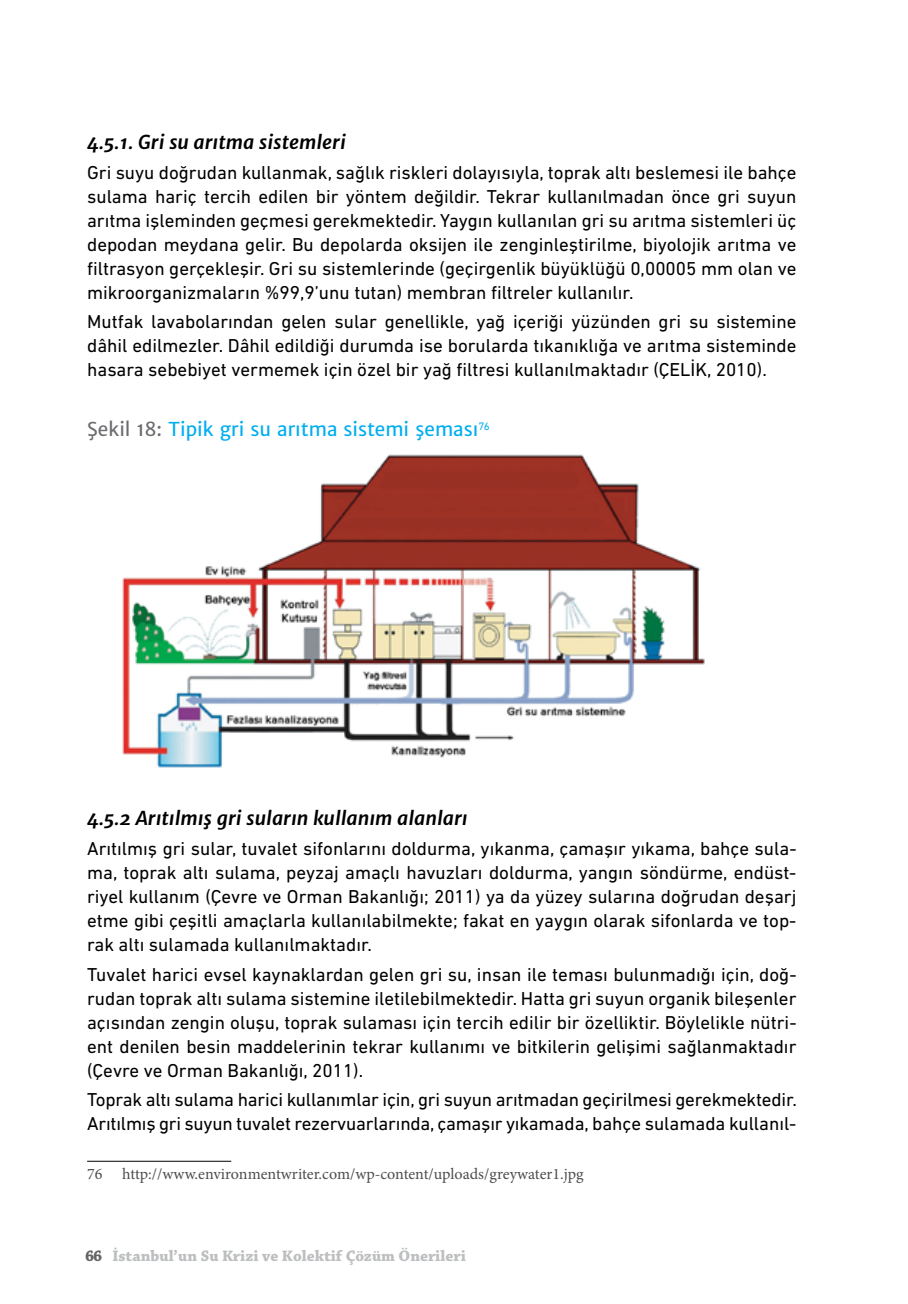
<style>
.page{position:relative;width:908px;height:1304px;background:#fff}
.page>*{position:absolute;margin:0;border:0;box-sizing:border-box;transform-origin:0 0}
.t1{font:19px/24px "DIN Next LT Pro";color:#000;text-align:justify}
.t2{font:italic 700 19px "Merriweather Sans";color:#000}
.t3{font:19px "Merriweather Sans";color:#00aeef}
.t4{font:16px "Minion Pro";color:#4d4d4f}
.t5{font:700 16px "Chaparral Pro";color:#bcbec0}
.s1{color:#6b6c6f}
.s2{font-family:"Chaparral Pro Bold Capt";font-weight:400;color:#636466}
</style>
<div class="page">
<img style="left:122px;top:454px;width:583px;height:314px">
<hr style="left:87px;top:1161px;width:144px;height:1px;background:#000">
<p class="t2" style="left:87px;top:130px;width:260px">4.5.1. Gri su arıtma sistemleri</p>
<p class="t1" style="left:87px;top:160px;width:710px">Gri suyu doğrudan kullanmak, sağlık riskleri dolayısıyla, toprak altı beslemesi ile bahçe sulama hariç tercih edilen bir yöntem değildir. Tekrar kullanılmadan önce gri suyun arıtma işleminden geçmesi gerekmektedir. Yaygın kullanılan gri su arıtma sistemleri üç depodan meydana gelir. Bu depolarda oksijen ile zenginleştirilme, biyolojik arıtma ve filtrasyon gerçekleşir. Gri su sistemlerinde (geçirgenlik büyüklüğü 0,00005 mm olan ve mikroorganizmaların %99,9’unu tutan) membran filtreler kullanılır.</p>
<p class="t1" style="left:87px;top:310px;width:710px">Mutfak lavabolarından gelen sular genellikle, yağ içeriği yüzünden gri su sistemine dâhil edilmezler. Dâhil edildiği durumda ise borularda tıkanıklığa ve arıtma sisteminde hasara sebebiyet vermemek için özel bir yağ filtresi kullanılmaktadır (ÇELİK, 2010).</p>
<p class="t3" style="left:87px;top:417px;width:404px"><span class="s1">Şekil 18:</span> Tipik gri su arıtma sistemi şeması<sup>76</sup></p>
<p class="t2" style="left:87px;top:807px;width:382px">4.5.2 Arıtılmış gri suların kullanım alanları</p>
<p class="t1" style="left:87px;top:836px;width:710px">Arıtılmış gri sular, tuvalet sifonlarını doldurma, yıkanma, çamaşır yıkama, bahçe sula&shy;ma, toprak altı sulama, peyzaj amaçlı havuzları doldurma, yangın söndürme, endüst&shy;riyel kullanım (Çevre ve Orman Bakanlığı; 2011) ya da yüzey sularına doğrudan deşarj etme gibi çeşitli amaçlarla kullanılabilmekte; fakat en yaygın olarak sifonlarda ve top&shy;rak altı sulamada kullanılmaktadır.</p>
<p class="t1" style="left:87px;top:962px;width:710px">Tuvalet harici evsel kaynaklardan gelen gri su, insan ile teması bulunmadığı için, doğ&shy;rudan toprak altı sulama sistemine iletilebilmektedir. Hatta gri suyun organik bileşenler açısından zengin oluşu, toprak sulaması için tercih edilir bir özelliktir. Böylelikle nütri&shy;ent denilen besin maddelerinin tekrar kullanımı ve bitkilerin gelişimi sağlanmaktadır (Çevre ve Orman Bakanlığı, 2011).</p>
<p class="t1" style="left:87px;top:1088px;width:711px">Toprak altı sulama harici kullanımlar için, gri suyun arıtmadan geçirilmesi gerekmektedir.<br>Arıtılmış gri suyun tuvalet rezervuarlarında, çamaşır yıkamada, bahçe sulamada kullanıl-</p>
<p class="t4" style="left:87px;top:1163px;width:498px">76 http://www.environmentwriter.com/wp-content/uploads/greywater1.jpg</p>
<p class="t5" style="left:85px;top:1247px;width:382px"><span class="s2">66</span> İstanbul’un Su Krizi ve Kolektif Çözüm Önerileri</p>
</div>
